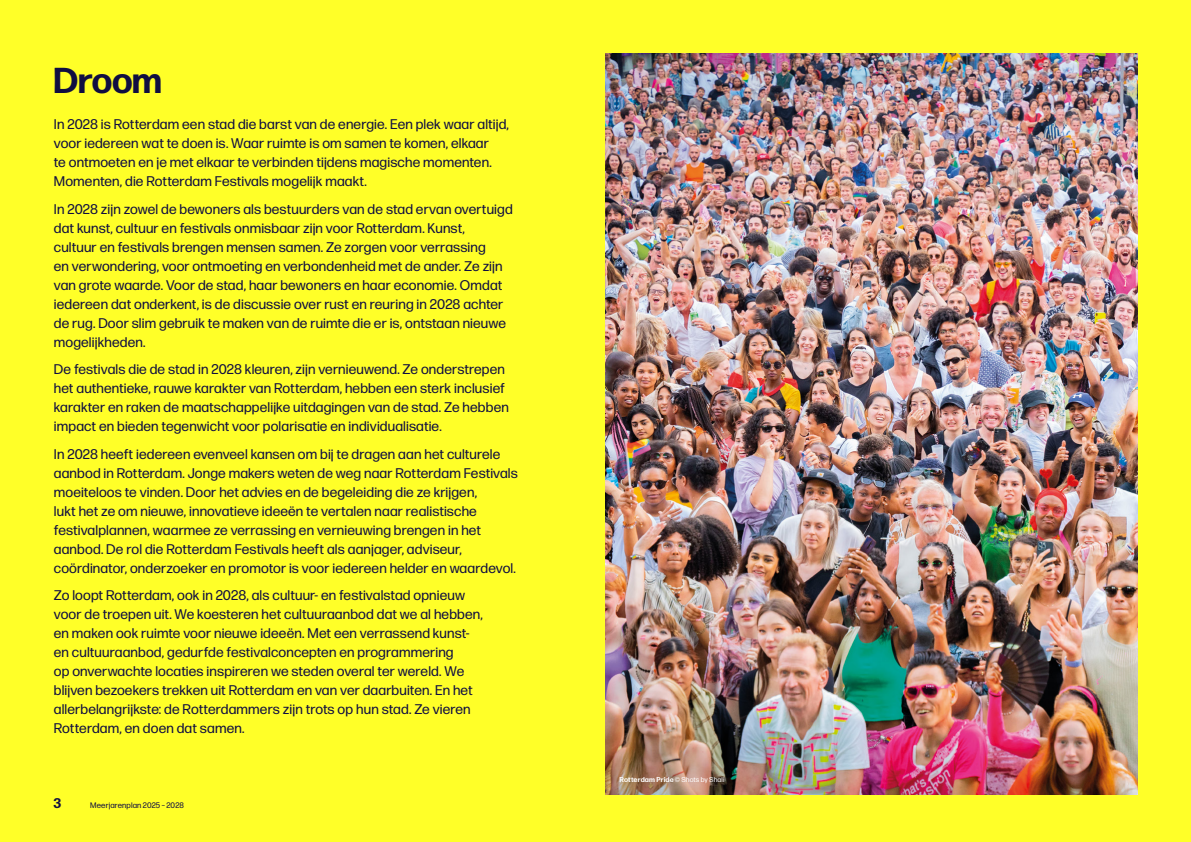
<style>
.page{position:relative;width:1191px;height:842px;background:#ffff28}
.page>*{position:absolute;margin:0;border:0;box-sizing:border-box;transform-origin:0 0}
.t1{font:700 36px "Forma DJR Display";letter-spacing:.005em;color:#100e41}
.t2{font:14px/19px "Forma DJR Text";letter-spacing:.01em;color:#100e41}
.t3{font:700 14px "Forma DJR Text";color:#100e41}
.t4{font:8px "Forma DJR Text";letter-spacing:.015em;color:#100e41}
.t5{font:700 7px "Forma DJR Text";letter-spacing:.02em;color:#fff}
.s1{font-weight:400}
</style>
<div class="page">
<img style="left:605px;top:54px;width:532px;height:741px">
<h1 class="t1" style="left:54px;top:57px;width:109px">Droom</h1>
<p class="t2" style="left:54px;top:115px;width:456px">In 2028 is Rotterdam een stad die barst van de energie. Een plek waar altijd, voor iedereen wat te doen is. Waar ruimte is om samen te komen, elkaar<br>te ontmoeten en je met elkaar te verbinden tijdens magische momenten.<br>Momenten, die Rotterdam Festivals mogelijk maakt.</p>
<p class="t2" style="left:54px;top:199px;width:460px">In 2028 zijn zowel de bewoners als bestuurders van de stad ervan overtuigd dat kunst, cultuur en festivals onmisbaar zijn voor Rotterdam. Kunst,<br>cultuur en festivals brengen mensen samen. Ze zorgen voor verrassing<br>en verwondering, voor ontmoeting en verbondenheid met de ander. Ze zijn van grote waarde. Voor de stad, haar bewoners en haar economie. Omdat iedereen dat onderkent, is de discussie over rust en reuring in 2028 achter de rug. Door slim gebruik te maken van de ruimte die er is, ontstaan nieuwe mogelijkheden.</p>
<p class="t2" style="left:54px;top:360px;width:456px">De festivals die de stad in 2028 kleuren, zijn vernieuwend. Ze onderstrepen het authentieke, rauwe karakter van Rotterdam, hebben een sterk inclusief karakter en raken de maatschappelijke uitdagingen van de stad. Ze hebben impact en bieden tegenwicht voor polarisatie en individualisatie.</p>
<p class="t2" style="left:54px;top:444px;width:465px">In 2028 heeft iedereen evenveel kansen om bij te dragen aan het culturele aanbod in Rotterdam. Jonge makers weten de weg naar Rotterdam Festivals moeiteloos te vinden. Door het advies en de begeleiding die ze krijgen,<br>lukt het ze om nieuwe, innovatieve ideeën te vertalen naar realistische festivalplannen, waarmee ze verrassing en vernieuwing brengen in het aanbod. De rol die Rotterdam Festivals heeft als aanjager, adviseur, coördinator, onderzoeker en promotor is voor iedereen helder en waardevol.</p>
<p class="t2" style="left:54px;top:586px;width:430px">Zo loopt Rotterdam, ook in 2028, als cultuur- en festivalstad opnieuw voor de troepen uit. We koesteren het cultuuraanbod dat we al hebben, en maken ook ruimte voor nieuwe ideeën. Met een verrassend kunst&shy;en cultuuraanbod, gedurfde festivalconcepten en programmering<br>op onverwachte locaties inspireren we steden overal ter wereld. We blijven bezoekers trekken uit Rotterdam en van ver daarbuiten. En het allerbelangrijkste: de Rotterdammers zijn trots op hun stad. Ze vieren Rotterdam, en doen dat samen.</p>
<p class="t3" style="left:53px;top:794px;width:9px">3</p>
<p class="t4" style="left:90px;top:800px;width:95px">Meerjarenplan 2025 – 2028</p>
<p class="t5" style="left:619px;top:775px;width:106px">Rotterdam Pride <span class="s1">© Shots by Shali</span></p>
</div>
